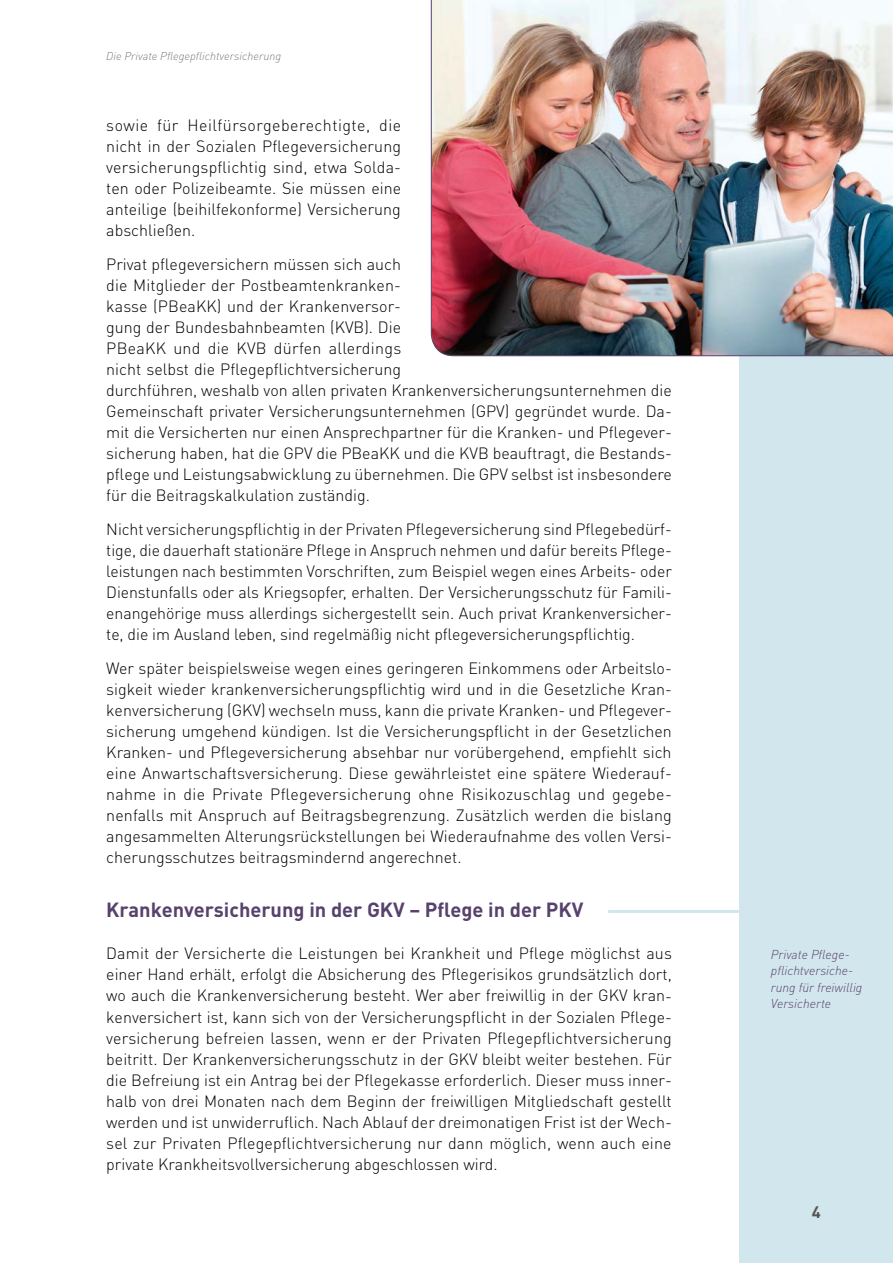
<style>
.page{position:relative;width:893px;height:1263px;background:#fff}
.page>*{position:absolute;margin:0;border:0;box-sizing:border-box;transform-origin:0 0}
.t1{font:700 20.25px "DINOT";color:#57426d}
.t2{font:700 16.5px "DIN";color:#565656}
.t3{font:300 16.2px/21px "DINOT";color:#000;text-align:justify}
.t4{font:italic 300 12.75px/16.2px "DIN";color:#57426d}
.t5{font:italic 300 11.25px "DIN";color:#7b7b7a}
</style>
<div class="page">
<div style="left:740px;top:0;width:153px;height:1263px;background:#d2e6ed"></div>
<hr style="left:608px;top:910px;width:170px;height:3px;background:#d2e6ed">
<img style="left:431px;top:0;width:462px;height:356px">
<p class="t5" style="left:106px;top:49px;width:176px">Die Private Pflegepflichtversicherung</p>
<p class="t3" style="left:106px;top:114px;width:296px">sowie für Heilfürsorgeberechtigte, die nicht in der Sozialen Pflegeversicherung versicherungspflichtig sind, etwa Solda&shy;ten oder Polizeibeamte. Sie müssen eine anteilige (beihilfekonforme) Versicherung abschließen.</p>
<p class="t3" style="left:106px;top:253px;width:567px;text-align:left">Privat pflegeversichern müssen sich auch<br>die Mitglieder der Postbeamtenkranken-<br>kasse (PBeaKK) und der Krankenversor-<br>gung der Bundesbahnbeamten (KVB). Die<br>PBeaKK und die KVB dürfen allerdings<br>nicht selbst die Pflegepflichtversicherung<br>durchführen, weshalb von allen privaten Krankenversicherungsunternehmen die Gemeinschaft privater Versicherungsunternehmen (GPV) gegründet wurde. Da&shy;mit die Versicherten nur einen Ansprechpartner für die Kranken- und Pflegever&shy;sicherung haben, hat die GPV die PBeaKK und die KVB beauftragt, die Bestands&shy;pflege und Leistungsabwicklung zu übernehmen. Die GPV selbst ist insbesondere für die Beitragskalkulation zuständig.</p>
<p class="t3" style="left:106px;top:518px;width:567px">Nicht versicherungspflichtig in der Privaten Pflegeversicherung sind Pflegebedürf&shy;tige, die dauerhaft stationäre Pflege in Anspruch nehmen und dafür bereits Pflege&shy;leistungen nach bestimmten Vorschriften, zum Beispiel wegen eines Arbeits- oder Dienstunfalls oder als Kriegsopfer, erhalten. Der Versicherungsschutz für Famili&shy;enangehörige muss allerdings sichergestellt sein. Auch privat Krankenversicher&shy;te, die im Ausland leben, sind regelmäßig nicht pflegeversicherungspflichtig.</p>
<p class="t3" style="left:106px;top:657px;width:567px">Wer später beispielsweise wegen eines geringeren Einkommens oder Arbeitslo&shy;sigkeit wieder krankenversicherungspflichtig wird und in die Gesetzliche Kran&shy;kenversicherung (GKV) wechseln muss, kann die private Kranken- und Pflegever&shy;sicherung umgehend kündigen. Ist die Versicherungspflicht in der Gesetzlichen Kranken- und Pflegeversicherung absehbar nur vorübergehend, empfiehlt sich eine Anwartschaftsversicherung. Diese gewährleistet eine spätere Wiederauf&shy;nahme in die Private Pflegeversicherung ohne Risikozuschlag und gegebe&shy;nenfalls mit Anspruch auf Beitragsbegrenzung. Zusätzlich werden die bislang angesammelten Alterungsrückstellungen bei Wiederaufnahme des vollen Versi&shy;cherungsschutzes beitragsmindernd angerechnet.</p>
<p class="t1" style="left:106px;top:896px;width:479px">Krankenversicherung in der GKV – Pflege in der PKV</p>
<p class="t3" style="left:106px;top:942px;width:567px">Damit der Versicherte die Leistungen bei Krankheit und Pflege möglichst aus einer Hand erhält, erfolgt die Absicherung des Pflegerisikos grundsätzlich dort, wo auch die Krankenversicherung besteht. Wer aber freiwillig in der GKV kran&shy;kenversichert ist, kann sich von der Versicherungspflicht in der Sozialen Pflege&shy;versicherung befreien lassen, wenn er der Privaten Pflegepflichtversicherung beitritt. Der Krankenversicherungsschutz in der GKV bleibt weiter bestehen. Für die Befreiung ist ein Antrag bei der Pflegekasse erforderlich. Dieser muss inner&shy;halb von drei Monaten nach dem Beginn der freiwilligen Mitgliedschaft gestellt werden und ist unwiderruflich. Nach Ablauf der dreimonatigen Frist ist der Wech&shy;sel zur Privaten Pflegepflichtversicherung nur dann möglich, wenn auch eine private Krankheitsvollversicherung abgeschlossen wird.</p>
<p class="t4" style="left:771px;top:946px;width:93px">Private Pflege&shy;pflichtversiche&shy;rung für freiwillig<br>Versicherte</p>
<p class="t2" style="left:812px;top:1201px;width:10px">4</p>
</div>
